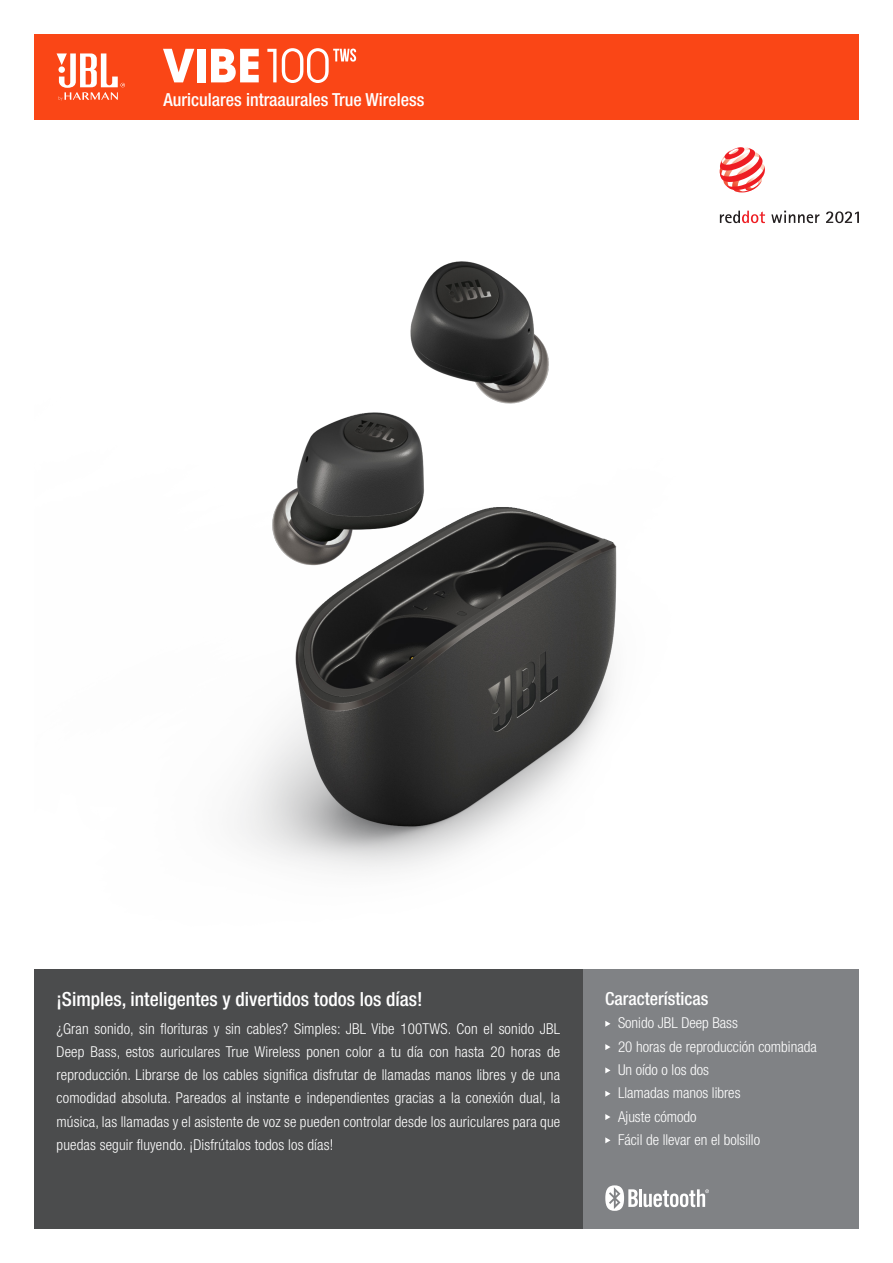
<style>
.page{position:relative;width:893px;height:1263px;background:#fff}
.page>*{position:absolute;margin:0;border:0;box-sizing:border-box;transform-origin:0 0}
.t1{font:700 50.4px "Avant Gard Goth EF";color:#fff}
.t2{font:500 condensed 19.5px "Helvetica Neue LT Pro";color:#fff}
.t3{font:500 condensed 18px "Helvetica Neue LT Pro";color:#fff}
.t4{font:300 condensed 15px/23.2px "Helvetica Neue LT Pro";color:#fff;text-align:justify}
.s1{font-weight:400}
</style>
<div class="page">
<img style="left:237px;top:169px;width:603px;height:702px">
<div style="left:34px;top:34px;width:825px;height:85px;background:#fa4616"></div>
<svg style="left:57px;top:53px;width:68px;height:48px"></svg>
<div style="left:583px;top:969px;width:276px;height:260px;background:#808285"></div>
<svg style="left:605px;top:1021px;width:5px;height:6px"></svg>
<svg style="left:605px;top:1044px;width:5px;height:6px"></svg>
<svg style="left:605px;top:1067px;width:5px;height:6px"></svg>
<svg style="left:605px;top:1091px;width:5px;height:6px"></svg>
<svg style="left:605px;top:1114px;width:5px;height:6px"></svg>
<svg style="left:605px;top:1137px;width:5px;height:6px"></svg>
<div style="left:34px;top:969px;width:549px;height:260px;background:#4b4c4d"></div>
<hr style="left:639px;top:1189px;width:3px;height:18px;background:#fff">
<svg style="left:605px;top:1185px;width:33px;height:26px"></svg>
<svg style="left:644px;top:1189px;width:65px;height:18px"></svg>
<svg style="left:771px;top:211px;width:88px;height:12px"></svg>
<svg style="left:720px;top:211px;width:45px;height:12px"></svg>
<svg style="left:720px;top:147px;width:45px;height:45px"></svg>
<svg style="left:333px;top:49px;width:23px;height:13px"></svg>
<p class="t1" style="left:163px;top:35px;width:168px">VIBE<span class="s1">100</span></p>
<p class="t3" style="left:163px;top:89px;width:262px">Auriculares intraaurales True Wireless</p>
<p class="t2" style="left:57px;top:987px;width:367px">¡Simples, inteligentes y divertidos todos los días!</p>
<p class="t4" style="left:57px;top:1016px;width:505px">¿Gran sonido, sin florituras y sin cables? Simples: JBL Vibe 100TWS. Con el sonido JBL Deep Bass, estos auriculares True Wireless ponen color a tu día con hasta 20 horas de reproducción. Librarse de los cables significa disfrutar de llamadas manos libres y de una comodidad absoluta. Pareados al instante e independientes gracias a la conexión dual, la música, las llamadas y el asistente de voz se pueden controlar desde los auriculares para que puedas seguir fluyendo. ¡Disfrútalos todos los días!</p>
<p class="t3" style="left:605px;top:988px;width:105px">Características</p>
<p class="t4" style="left:618px;top:1011px;width:121px">Sonido JBL Deep Bass</p>
<p class="t4" style="left:618px;top:1034px;width:200px">20 horas de reproducción combinada</p>
<p class="t4" style="left:618px;top:1058px;width:93px">Un oído o los dos</p>
<p class="t4" style="left:618px;top:1081px;width:124px">Llamadas manos libres</p>
<p class="t4" style="left:618px;top:1104px;width:80px">Ajuste cómodo</p>
<p class="t4" style="left:618px;top:1128px;width:143px">Fácil de llevar en el bolsillo</p>
</div>
